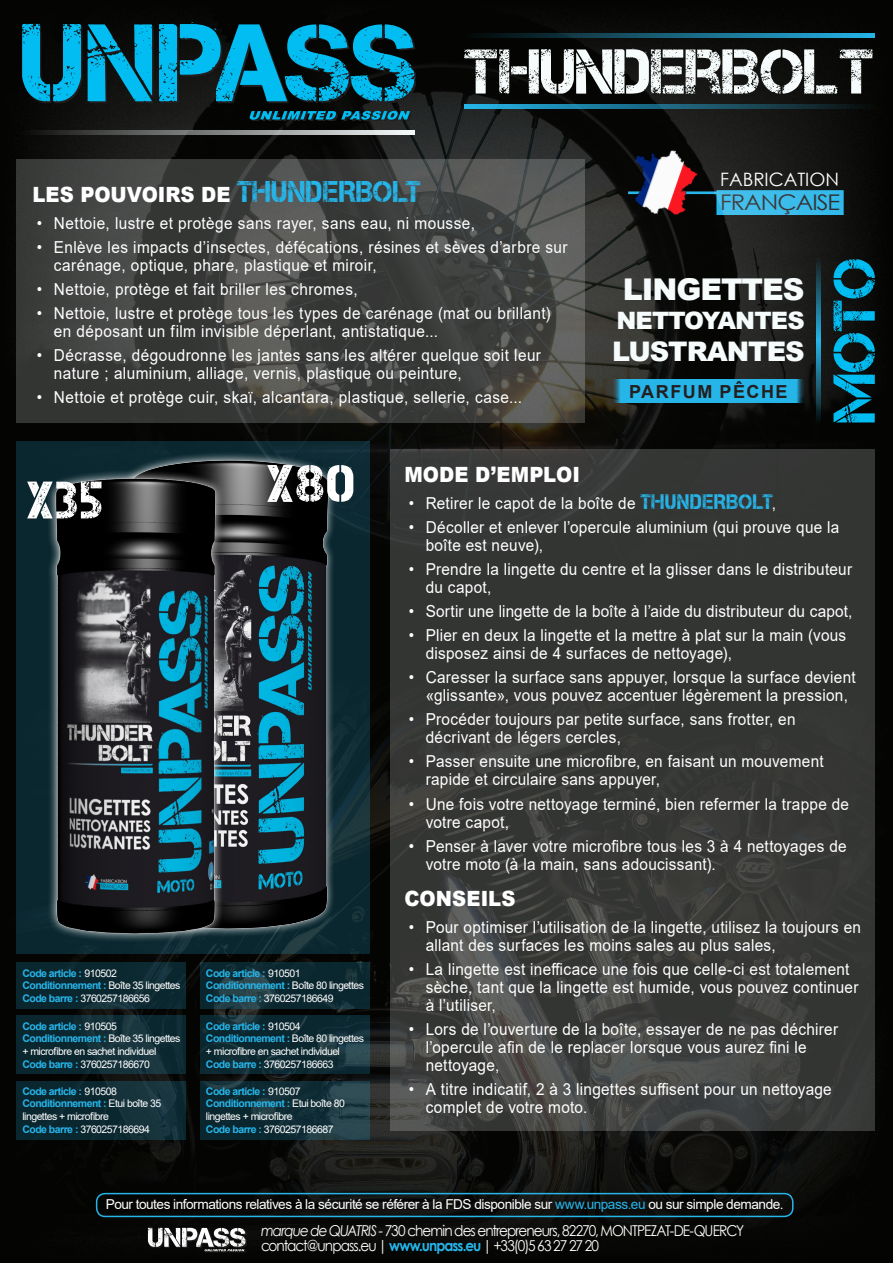
<style>
.page{position:relative;width:893px;height:1263px;background:#fff}
.page>*{position:absolute;margin:0;border:0;box-sizing:border-box;transform-origin:0 0}
.t1{font:63px "Captureit";color:#f6fbfb}
.t2{font:58.95px "Captureit";color:#01bdf2}
.t3{font:52.5px "Captureit";letter-spacing:.05em;color:#fff}
.t4{font:900 30px "Arial";letter-spacing:-.035em;color:#f6fbfb}
.t5{font:900 27px "Arial";letter-spacing:-.04em;color:#f6fbfb}
.t6{font:900 24px "Arial";letter-spacing:-.035em;color:#f6fbfb}
.t7{font:21.6px "Century Gothic";letter-spacing:-.04em;color:#231f20;scale:1.1 1}
.Style_de_paragraphe{font:900 21px "Arial";color:#fff;scale:.93 1}
.t8{font:18.45px "Century Gothic";color:#fff}
.t9{font:700 18px "Arial";letter-spacing:.085em;color:#231f20}
.t10{font:16.5px/18px "Arial";letter-spacing:.02em;color:#fff;scale:.93 1}
.t11{font:15px "Century Gothic";letter-spacing:-.07em;color:#fff;scale:.91 1}
.t12{font:13.65px "Arial";letter-spacing:-.035em;color:#fff}
.t13{font:10.5px/12.6px "Arial";letter-spacing:-.05em;color:#fff}
.t14{font:700 10.5px "Arial";letter-spacing:-.05em;color:#26b5e9}
.s1{font-family:"Captureit";font-weight:400;font-size:30px;color:#26b5e9}
.s2{font-weight:400;color:#fff}
.s3{font-weight:700;color:#26b5e9}
.s4{font-family:"Captureit";font-size:21px;color:#26b5e9}
.s5{color:#26b5e9}
.s6{font-style:italic}
</style>
<div class="page">
<img style="left:1px;top:670px;width:892px;height:593px">
<img style="left:1px;top:1px;width:892px;height:594px">
<svg style="left:22px;top:130px;width:393px;height:5px"></svg>
<svg style="left:817px;top:257px;width:4px;height:83px"></svg>
<svg style="left:817px;top:340px;width:4px;height:83px"></svg>
<svg style="left:17px;top:160px;width:568px;height:263px;fill:#3c3e3b"></svg>
<svg style="left:23px;top:23px;width:393px;height:98px"></svg>
<svg style="left:22px;top:22px;width:393px;height:79px"></svg>
<svg style="left:250px;top:111px;width:160px;height:9px"></svg>
<svg style="left:149px;top:1228px;width:98px;height:24px"></svg>
<svg style="left:148px;top:1227px;width:98px;height:24px"></svg>
<svg style="left:464px;top:104px;width:411px;height:4px"></svg>
<svg style="left:464px;top:33px;width:411px;height:5px"></svg>
<svg style="left:391px;top:450px;width:484px;height:681px;fill:#343634"></svg>
<div style="left:96px;top:1193px;width:697px;height:24px;border:2px solid #26b5e9;border-radius:9px"></div>
<div style="left:17px;top:442px;width:353px;height:512px;background:#0b2830"></div>
<img style="left:141px;top:444px;width:237px;height:502px">
<img style="left:0;top:466px;width:278px;height:481px">
<div style="left:612px;top:379px;width:193px;height:24px;background:#26b5e9"></div>
<div style="left:17px;top:1015px;width:169px;height:59px;background:linear-gradient(to right,#0a2730,#16323b)"></div>
<svg style="left:200px;top:1015px;width:170px;height:59px;fill:#0b2730"></svg>
<div style="left:17px;top:1081px;width:169px;height:58px;background:linear-gradient(to right,#07242d,#17343c)"></div>
<svg style="left:200px;top:1081px;width:170px;height:58px;fill:#102c35"></svg>
<svg style="left:17px;top:962px;width:169px;height:47px;fill:#0a2730"></svg>
<svg style="left:200px;top:962px;width:170px;height:47px;fill:#0a2730"></svg>
<p class="t1" style="left:464px;top:36px;width:412px">THUNDERBOLT</p>
<p class="Style_de_paragraphe" style="left:33px;top:179px;width:420px">LES POUVOIRS DE <span class="s1">THUNDERBOLT</span></p>
<p class="t10" style="left:37px;top:214px;width:473px">• Nettoie, lustre et protège sans rayer, sans eau, ni mousse,</p>
<p class="t10" style="left:54px;top:238px;width:554px;text-indent:-17px">• Enlève les impacts d’insectes, défécations, résines et sèves d’arbre sur carénage, optique, phare, plastique et miroir,</p>
<p class="t10" style="left:37px;top:280px;width:346px">• Nettoie, protège et fait briller les chromes,</p>
<p class="t10" style="left:54px;top:304px;width:536px;text-indent:-17px">• Nettoie, lustre et protège tous les types de carénage (mat ou brillant) en déposant un film invisible déperlant, antistatique...</p>
<p class="t10" style="left:54px;top:346px;width:525px;text-indent:-17px">• Décrasse, dégoudronne les jantes sans les altérer quelque soit leur nature ; aluminium, alliage, vernis, plastique ou peinture,</p>
<p class="t10" style="left:37px;top:388px;width:523px">• Nettoie et protège cuir, skaï, alcantara, plastique, sellerie, case...</p>
<p class="t8" style="left:720px;top:166px;width:120px">FABRICATION</p>
<p class="t7" style="left:720px;top:187px;width:111px">FRANÇAISE</p>
<p class="t4" style="left:623px;top:267px;width:183px">LINGETTES</p>
<p class="t6" style="left:616px;top:303px;width:190px">NETTOYANTES</p>
<p class="t5" style="left:612px;top:332px;width:194px">LUSTRANTES</p>
<p class="t9" style="left:629px;top:379px;width:160px">PARFUM PÊCHE</p>
<p class="t2" style="left:821px;top:422px;width:166px;rotate:-90deg">MOTO</p>
<p class="t3" style="left:27px;top:471px;width:78px">X35</p>
<p class="t3" style="left:267px;top:454px;width:90px">X80</p>
<p class="t14" style="left:22px;top:966px;width:96px">Code article : <span class="s2">910502</span></p>
<p class="t14" style="left:22px;top:978px;width:160px">Conditionnement : <span class="s2">Boîte 35 lingettes</span></p>
<p class="t13" style="left:22px;top:992px;width:129px"><span class="s3">Code barre :</span> 3760257186656</p>
<p class="t14" style="left:22px;top:1018px;width:96px">Code article : <span class="s2">910505</span></p>
<p class="t13" style="left:22px;top:1032px;width:160px"><span class="s3">Conditionnement :</span> Boîte 35 lingettes + microfibre en sachet individuel</p>
<p class="t13" style="left:22px;top:1057px;width:129px"><span class="s3">Code barre :</span> 3760257186670</p>
<p class="t14" style="left:22px;top:1084px;width:96px">Code article : <span class="s2">910508</span></p>
<p class="t13" style="left:22px;top:1097px;width:140px"><span class="s3">Conditionnement :</span> Etui boîte 35 lingettes + microfibre</p>
<p class="t13" style="left:22px;top:1122px;width:129px"><span class="s3">Code barre :</span> 3760257186694</p>
<p class="t14" style="left:206px;top:966px;width:96px">Code article : <span class="s2">910501</span></p>
<p class="t14" style="left:206px;top:978px;width:160px">Conditionnement : <span class="s2">Boîte 80 lingettes</span></p>
<p class="t13" style="left:206px;top:992px;width:129px"><span class="s3">Code barre :</span> 3760257186649</p>
<p class="t14" style="left:206px;top:1018px;width:96px">Code article : <span class="s2">910504</span></p>
<p class="t13" style="left:206px;top:1032px;width:160px"><span class="s3">Conditionnement :</span> Boîte 80 lingettes + microfibre en sachet individuel</p>
<p class="t13" style="left:206px;top:1057px;width:129px"><span class="s3">Code barre :</span> 3760257186663</p>
<p class="t14" style="left:206px;top:1084px;width:96px">Code article : <span class="s2">910507</span></p>
<p class="t13" style="left:206px;top:1097px;width:140px"><span class="s3">Conditionnement :</span> Etui boîte 80 lingettes + microfibre</p>
<p class="t13" style="left:206px;top:1122px;width:129px"><span class="s3">Code barre :</span> 3760257186687</p>
<p class="Style_de_paragraphe" style="left:404px;top:459px;width:190px">MODE D’EMPLOI</p>
<p class="t10" style="left:409px;top:494px;width:397px">• Retirer le capot de la boîte de <span class="s4">THUNDERBOLT</span>,</p>
<p class="t10" style="left:426px;top:518px;width:446px;text-indent:-17px">• Décoller et enlever l’opercule aluminium (qui prouve que la boîte est neuve),</p>
<p class="t10" style="left:426px;top:560px;width:460px;text-indent:-17px">• Prendre la lingette du centre et la glisser dans le distributeur du capot,</p>
<p class="t10" style="left:409px;top:602px;width:479px">• Sortir une lingette de la boîte à l’aide du distributeur du capot,</p>
<p class="t10" style="left:426px;top:626px;width:454px;text-indent:-17px">• Plier en deux la lingette et la mettre à plat sur la main (vous disposez ainsi de 4 surfaces de nettoyage),</p>
<p class="t10" style="left:409px;top:668px;width:482px;text-align:center">• Caresser la surface sans appuyer, lorsque la surface devient «glissante», vous pouvez accentuer légèrement la pression,</p>
<p class="t10" style="left:426px;top:710px;width:399px;text-indent:-17px">• Procéder toujours par petite surface, sans frotter, en décrivant de légers cercles,</p>
<p class="t10" style="left:426px;top:752px;width:429px;text-indent:-17px">• Passer ensuite une microfibre, en faisant un mouvement rapide et circulaire sans appuyer,</p>
<p class="t10" style="left:426px;top:795px;width:457px;text-indent:-17px">• Une fois votre nettoyage terminé, bien refermer la trappe de votre capot,</p>
<p class="t10" style="left:426px;top:837px;width:454px;text-indent:-17px">• Penser à laver votre microfibre tous les 3 à 4 nettoyages de votre moto (à la main, sans adoucissant).</p>
<p class="Style_de_paragraphe" style="left:404px;top:884px;width:121px">CONSEILS</p>
<p class="t10" style="left:426px;top:918px;width:470px;text-indent:-17px">• Pour optimiser l’utilisation de la lingette, utilisez la toujours en allant des surfaces les moins sales au plus sales,</p>
<p class="t10" style="left:426px;top:960px;width:467px;text-indent:-17px">• La lingette est inefficace une fois que celle-ci est totalement sèche, tant que la lingette est humide, vous pouvez continuer à l’utiliser,</p>
<p class="t10" style="left:426px;top:1020px;width:445px;text-indent:-17px">• Lors de l’ouverture de la boîte, essayer de ne pas déchirer l’opercule afin de le replacer lorsque vous aurez fini le nettoyage,</p>
<p class="t10" style="left:426px;top:1080px;width:438px;text-indent:-17px">• A titre indicatif, 2 à 3 lingettes suffisent pour un nettoyage complet de votre moto.</p>
<p class="t12" style="left:106px;top:1195px;width:679px">Pour toutes informations relatives à la sécurité se référer à la FDS disponible sur <span class="s5">www.unpass.eu</span> ou sur simple demande.</p>
<p class="t11" style="left:261px;top:1220px;width:533px"><span class="s6">marque de QUATRIS -</span> 730 chemin des entrepreneurs, 82270, MONTPEZAT-DE-QUERCY</p>
<p class="t11" style="left:261px;top:1235px;width:373px">contact@unpass.eu | <span class="s3">www.unpass.eu</span> | +33(0)5 63 27 27 20</p>
</div>
